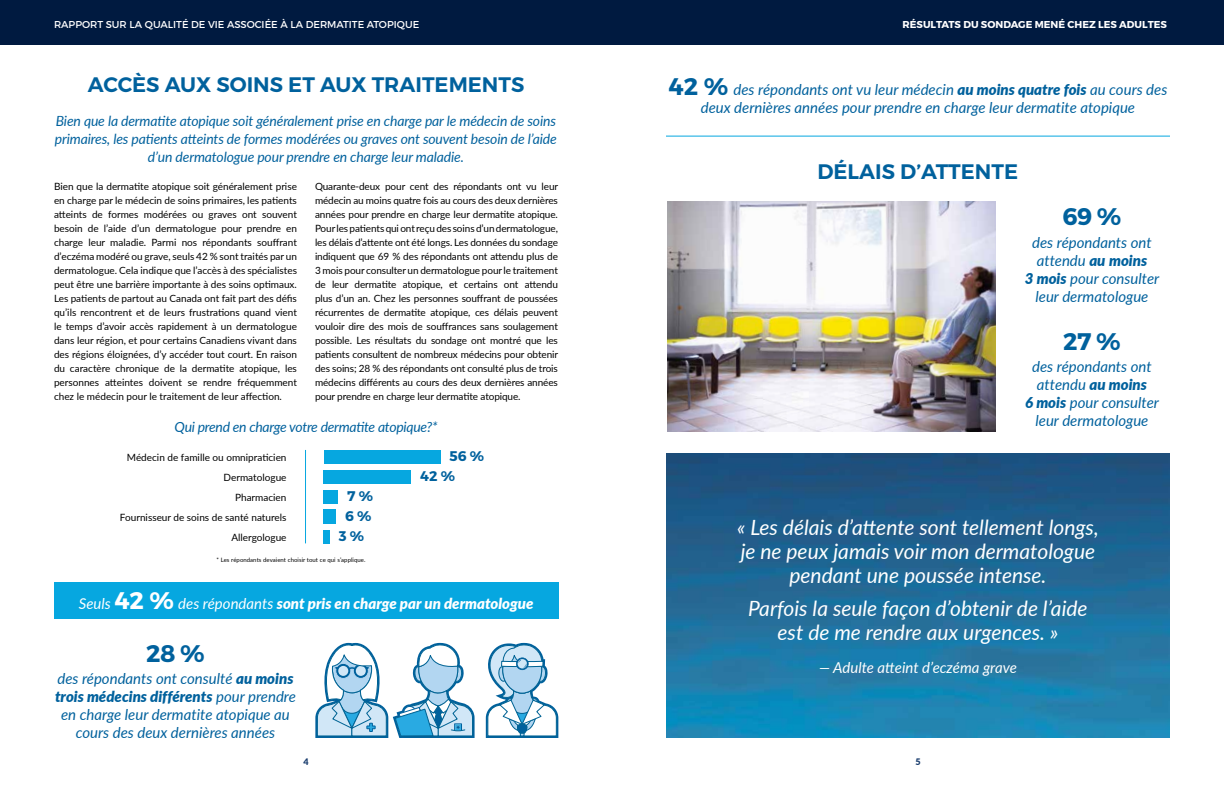
<style>
.page{position:relative;width:1224px;height:792px;background:#fff}
.page>*{position:absolute;margin:0;border:0;box-sizing:border-box;transform-origin:0 0}
.Callout-Statement-Me{font:700 24px "Montserrat";color:#00619d}
.Callout-Statement-Sm{font:italic 21px/24px "Lato";color:#fff;text-align:center}
.Pages-H3{font:600 21px "Montserrat";color:#00619d}
.Callout-Statement-Me-2{font:italic 15px/18px "Lato";color:#00619d;text-align:center}
.Callout-Statement-Me-3{font:italic 900 15px "Lato";color:#fff}
.Callout-Statement-Sm-2{font:italic 15px "Lato";color:#fff}
.Pages-B1{font:italic 14px/18px "Lato";letter-spacing:-.01em;color:#00619d;text-align:center}
.Chart-Bar_Graph_Numb{font:700 14px "Montserrat";color:#00619d}
.Pages-B2{font:10px/14px "Lato";letter-spacing:-.01em;color:#000;text-align:justify}
.Chart-B1{font:10px "Lato";color:#000}
.Chart-Bar_Graph_Numb-2{font:10px "Montserrat";color:#fff}
.Chart-Bar_Graph_Numb-3{font:700 10px "Montserrat";color:#fff}
.t1{font:900 9px "Lato";color:#1b3e6f}
.Pages-B2-2{font:6px "Lato";letter-spacing:.01em;color:#000}
.s1{font-weight:400}
.s2{font-family:"Montserrat";font-weight:700;font-style:normal;font-size:24px}
.s3{font-weight:900}
</style>
<div class="page">
<div style="left:0;top:0;width:1224px;height:45px;background:#001a40"></div>
<div style="left:54px;top:582px;width:504px;height:36px;background:#06a7e0"></div>
<svg style="left:315px;top:643px;width:160px;height:95px"></svg>
<svg style="left:485px;top:643px;width:73px;height:95px"></svg>
<hr style="left:666px;top:136px;width:504px;height:1px;background:#06a7e0">
<img style="left:666px;top:454px;width:504px;height:284px">
<img style="left:667px;top:202px;width:329px;height:229px">
<hr style="left:305px;top:450px;width:1px;height:93px;background:#06a7e0">
<div style="left:324px;top:450px;width:116px;height:13px;background:#06a7e0"></div>
<div style="left:324px;top:470px;width:87px;height:13px;background:#06a7e0"></div>
<div style="left:324px;top:490px;width:14px;height:14px;background:#06a7e0"></div>
<div style="left:324px;top:509px;width:12px;height:15px;background:#06a7e0"></div>
<div style="left:324px;top:530px;width:6px;height:13px;background:#06a7e0"></div>
<p class="Chart-Bar_Graph_Numb-2" style="left:54px;top:18px;width:367px">RAPPORT SUR LA QUALITÉ DE VIE ASSOCIÉE À LA DERMATITE ATOPIQUE</p>
<p class="Chart-Bar_Graph_Numb-3" style="left:903px;top:18px;width:266px">RÉSULTATS DU SONDAGE MENÉ CHEZ LES ADULTES</p>
<p class="Pages-H3" style="left:88px;top:72px;width:438px">ACCÈS AUX SOINS ET AUX TRAITEMENTS</p>
<p class="Pages-B1" style="left:55px;top:111px;width:504px">Bien que la dermatite atopique soit généralement prise en charge par le médecin de soins primaires, les patients atteints de formes modérées ou graves ont souvent besoin de l’aide d’un dermatologue pour prendre en charge leur maladie.</p>
<p class="Pages-B2" style="left:54px;top:179px;width:244px">Bien que la dermatite atopique soit généralement prise en charge par le médecin de soins primaires, les patients atteints de formes modérées ou graves ont souvent besoin de l’aide d’un dermatologue pour prendre en charge leur maladie. Parmi nos répondants souffrant d’eczéma modéré ou grave, seuls 42 % sont traités par un dermatologue. Cela indique que l’accès à des spécialistes peut être une barrière importante à des soins optimaux.<br>Les patients de partout au Canada ont fait part des défis qu’ils rencontrent et de leurs frustrations quand vient le temps d’avoir accès rapidement à un dermatologue dans leur région, et pour certains Canadiens vivant dans des régions éloignées, d’y accéder tout court. En raison du caractère chronique de la dermatite atopique, les personnes atteintes doivent se rendre fréquemment chez le médecin pour le traitement de leur affection.</p>
<p class="Pages-B2" style="left:315px;top:179px;width:245px">Quarante-deux pour cent des répondants ont vu leur médecin au moins quatre fois au cours des deux dernières années pour prendre en charge leur dermatite atopique.<br>Pour les patients qui ont reçu des soins d’un dermatologue, les délais d’attente ont été longs. Les données du sondage indiquent que 69 % des répondants ont attendu plus de 3 mois pour consulter un dermatologue pour le traitement de leur dermatite atopique, et certains ont attendu plus d’un an. Chez les personnes souffrant de poussées récurrentes de dermatite atopique, ces délais peuvent vouloir dire des mois de souffrances sans soulagement possible. Les résultats du sondage ont montré que les patients consultent de nombreux médecins pour obtenir des soins; 28 % des répondants ont consulté plus de trois médecins différents au cours des deux dernières années pour prendre en charge leur dermatite atopique.</p>
<p class="Pages-B1" style="left:175px;top:417px;width:265px">Qui prend en charge votre dermatite atopique?*</p>
<p class="Chart-B1" style="left:127px;top:450px;width:161px">Médecin de famille ou omnipraticien</p>
<p class="Chart-Bar_Graph_Numb" style="left:449px;top:448px;width:36px">56 %</p>
<p class="Chart-B1" style="left:224px;top:470px;width:64px">Dermatologue</p>
<p class="Chart-Bar_Graph_Numb" style="left:420px;top:468px;width:36px">42 %</p>
<p class="Chart-B1" style="left:235px;top:490px;width:53px">Pharmacien</p>
<p class="Chart-Bar_Graph_Numb" style="left:347px;top:488px;width:27px">7 %</p>
<p class="Chart-B1" style="left:120px;top:510px;width:168px">Fournisseur de soins de santé naturels</p>
<p class="Chart-Bar_Graph_Numb" style="left:345px;top:508px;width:28px">6 %</p>
<p class="Chart-B1" style="left:231px;top:530px;width:57px">Allergologue</p>
<p class="Chart-Bar_Graph_Numb" style="left:339px;top:528px;width:27px">3 %</p>
<p class="Pages-B2-2" style="left:217px;top:555px;width:150px">* Les répondants devaient choisir tout ce qui s’applique.</p>
<p class="Callout-Statement-Me-3" style="left:79px;top:592px;width:456px"><span class="s1">Seuls</span> <span class="s2">42 %</span> <span class="s1">des répondants</span> sont pris en charge par un dermatologue</p>
<p class="Callout-Statement-Me" style="left:146px;top:638px;width:60px">28 %</p>
<p class="Callout-Statement-Me-2" style="left:55px;top:669px;width:242px">des répondants ont consulté <span class="s3">au moins trois médecins différents</span> pour prendre en charge leur dermatite atopique au cours des deux dernières années</p>
<p class="Callout-Statement-Me-2" style="left:669px;top:80px;width:500px"><span class="s2">42 %</span> des répondants ont vu leur médecin <span class="s3">au moins quatre fois</span> au cours des deux dernières années pour prendre en charge leur dermatite atopique</p>
<p class="Pages-H3" style="left:817px;top:159px;width:202px">DÉLAIS D’ATTENTE</p>
<p class="Callout-Statement-Me" style="left:1062px;top:202px;width:61px">69 %</p>
<p class="Callout-Statement-Me-2" style="left:1025px;top:232px;width:136px">des répondants ont attendu <span class="s3">au moins<br>3 mois</span> pour consulter leur dermatologue</p>
<p class="Callout-Statement-Me" style="left:1063px;top:326px;width:59px">27 %</p>
<p class="Callout-Statement-Me-2" style="left:1025px;top:357px;width:135px">des répondants ont attendu <span class="s3">au moins<br>6 mois</span> pour consulter leur dermatologue</p>
<p class="Callout-Statement-Sm" style="left:737px;top:515px;width:363px">« Les délais d’attente sont tellement longs, je ne peux jamais voir mon dermatologue pendant une poussée intense.</p>
<p class="Callout-Statement-Sm" style="left:748px;top:596px;width:341px">Parfois la seule façon d’obtenir de l’aide est de me rendre aux urgences. »</p>
<p class="Callout-Statement-Sm-2" style="left:819px;top:657px;width:199px">— Adulte atteint d’eczéma grave</p>
<p class="t1" style="left:303px;top:755px;width:7px">4</p>
<p class="t1" style="left:915px;top:755px;width:7px">5</p>
</div>
